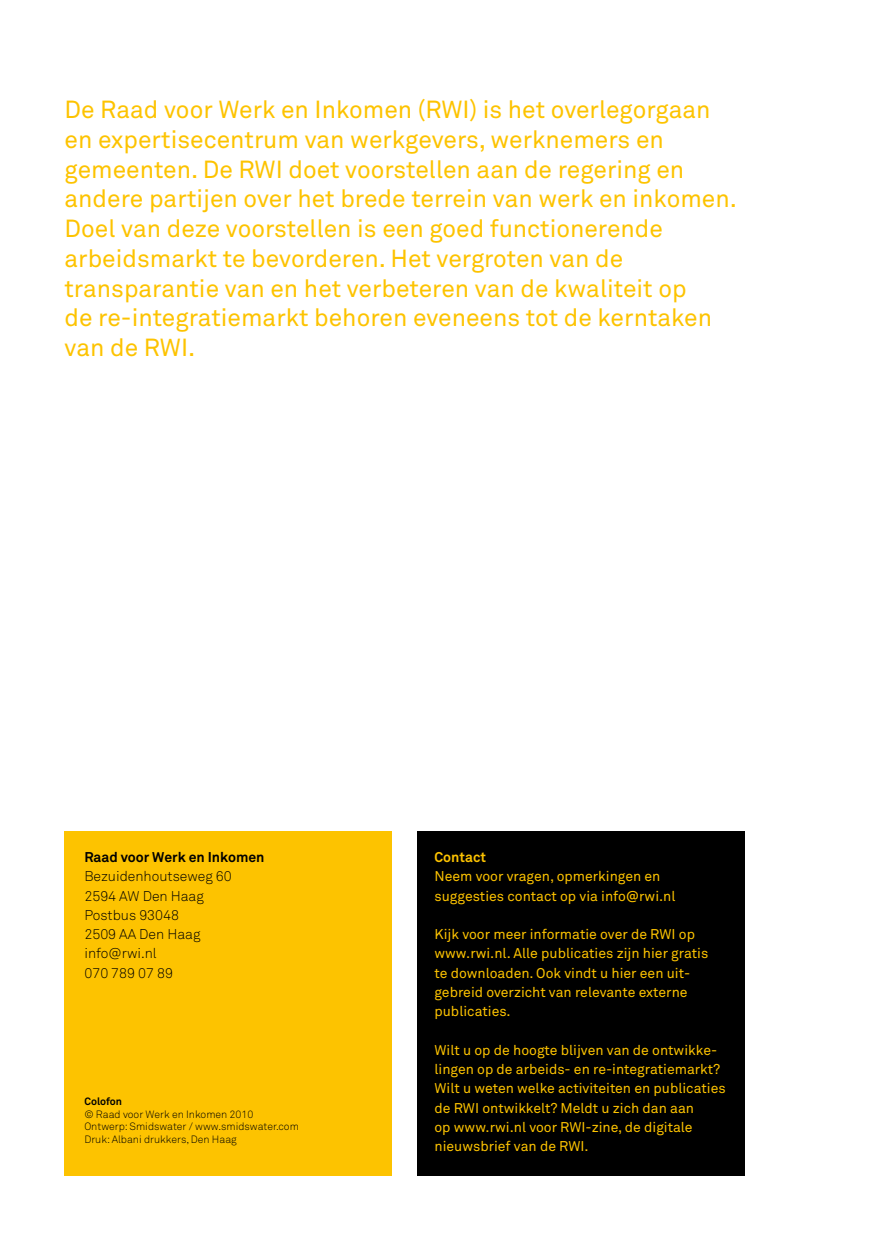
<style>
.page{position:relative;width:869px;height:1241px;background:#fff}
.page>*{position:absolute;margin:0;border:0;box-sizing:border-box;transform-origin:0 0}
.t1{font:24.5px/29.8px "Akkurat";color:#fdc300}
.t2{font:14px/19.2px "Akkurat";color:#fdc300}
.t3{font:300 14px/19.2px "Akkurat";color:#000}
.t4{font:700 14px "Akkurat";color:#000}
.t5{font:700 14px "Akkurat";color:#fdc300}
.t6{font:300 10.5px/12.6px "Akkurat";color:#000}
.t7{font:700 10.5px "Akkurat";color:#000}
</style>
<div class="page">
<div style="left:64px;top:831px;width:328px;height:345px;background:#fdc300"></div>
<div style="left:417px;top:831px;width:327px;height:345px;background:#000"></div>
<p class="t1" style="left:64px;top:95px;width:673px">De Raad voor Werk en Inkomen (RWI) is het overlegorgaan en expertisecentrum van werkgevers, werknemers en gemeenten. De RWI doet voorstellen aan de regering en andere partijen over het brede terrein van werk en inkomen.<br>Doel van deze voorstellen is een goed functionerende arbeidsmarkt te bevorderen. Het vergroten van de transparantie van en het verbeteren van de kwaliteit op<br>de re-integratiemarkt behoren eveneens tot de kerntaken van de RWI.</p>
<p class="t4" style="left:84px;top:848px;width:181px">Raad voor Werk en Inkomen</p>
<p class="t3" style="left:84px;top:867px;width:149px">Bezuidenhoutseweg 60<br>2594 AW Den Haag<br>Postbus 93048<br>2509 AA Den Haag info@rwi.nl<br>070 789 07 89</p>
<p class="t7" style="left:84px;top:1094px;width:39px">Colofon</p>
<p class="t6" style="left:84px;top:1107px;width:216px">© Raad voor Werk en Inkomen 2010<br>Ontwerp: Smidswater / www.smidswater.com<br>Druk: Albani drukkers, Den Haag</p>
<p class="t5" style="left:434px;top:848px;width:53px">Contact</p>
<p class="t2" style="left:434px;top:867px;width:242px">Neem voor vragen, opmerkingen en suggesties contact op via info@rwi.nl</p>
<p class="t2" style="left:434px;top:924px;width:275px">Kijk voor meer informatie over de RWI op www.rwi.nl. Alle publicaties zijn hier gratis te downloaden. Ook vindt u hier een uit&shy;gebreid overzicht van relevante externe publicaties.</p>
<p class="t2" style="left:434px;top:1040px;width:292px">Wilt u op de hoogte blijven van de ontwikke&shy;lingen op de arbeids- en re-integratiemarkt?<br>Wilt u weten welke activiteiten en publicaties de RWI ontwikkelt? Meldt u zich dan aan<br>op www.rwi.nl voor RWI-zine, de digitale nieuwsbrief van de RWI.</p>
</div>
